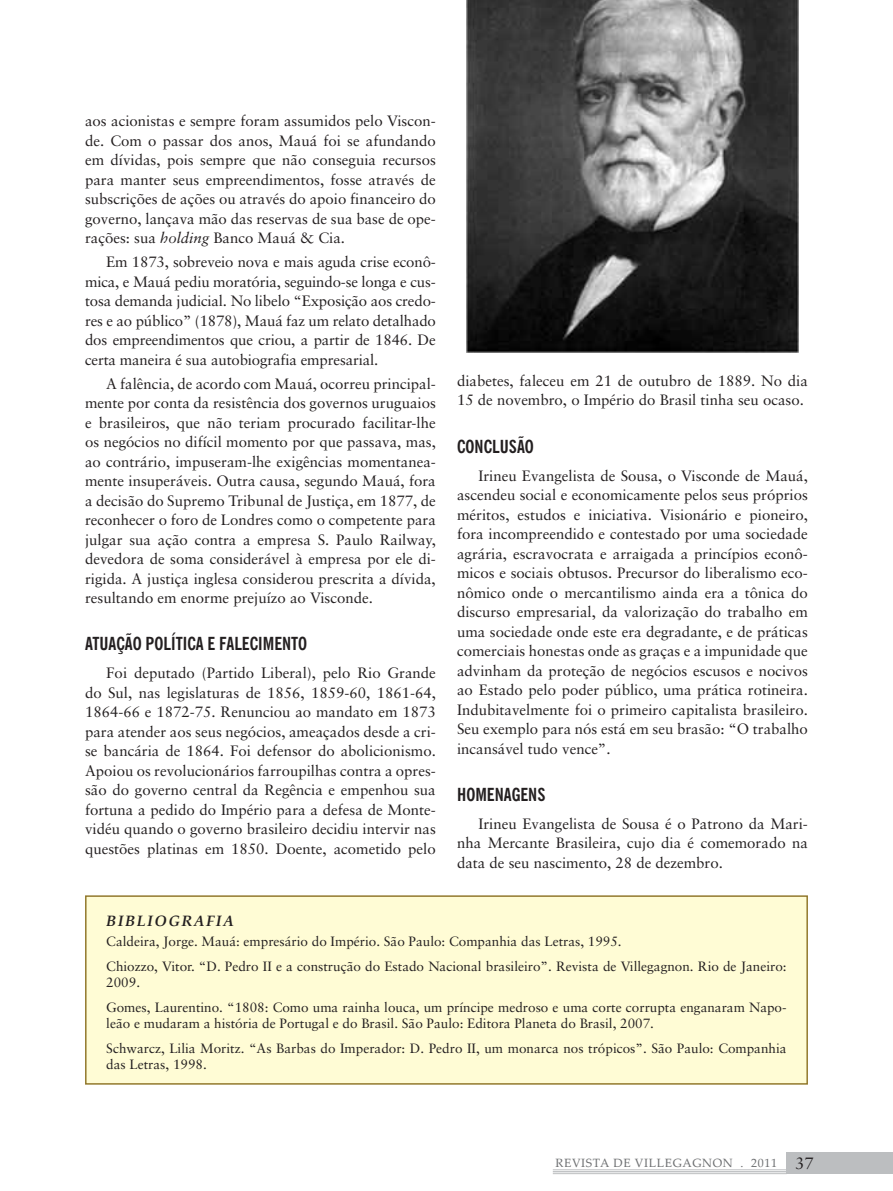
<style>
.page{position:relative;width:893px;height:1191px;background:#fff}
.page>*{position:absolute;margin:0;border:0;box-sizing:border-box;transform-origin:0 0}
.t1{font:700 condensed 18px "News Gothic BT";color:#231f20}
.t2{font:15px/19.5px "Sabon";color:#231f20;text-align:justify}
.t3{font:italic 700 15px "Palatino Linotype";letter-spacing:.1em;color:#231f20}
.t4{font:13.5px/24.8px "Sabon";color:#231f20}
.t5{font:12px "Palatino Linotype";letter-spacing:.05em;color:#6d6f71}
.s1{font-style:italic}
.s2{font-family:"Sabon";font-size:16.5px;color:#231f20}
</style>
<div class="page">
<div style="left:787px;top:1152px;width:106px;height:22px;background:#bcbec0"></div>
<hr style="left:553px;top:1169px;width:234px;height:1px;background:#bcbec0">
<hr style="left:553px;top:1171px;width:234px;height:1px;background:#bcbec0">
<hr style="left:553px;top:1173px;width:234px;height:1px;background:#bcbec0">
<img style="left:466px;top:0;width:333px;height:352px">
<div style="left:85px;top:895px;width:723px;height:189px;background:#fffcd5;border:2px solid #92792d"></div>
<p class="t2" style="left:85px;top:111px;width:352px">aos acionistas e sempre foram assumidos pelo Viscon&shy;de. Com o passar dos anos, Mauá foi se afundando em dívidas, pois sempre que não conseguia recursos para manter seus empreendimentos, fosse através de subscrições de ações ou através do apoio financeiro do governo, lançava mão das reservas de sua base de ope&shy;rações: sua <span class="s1">holding</span> Banco Mauá &amp; Cia.</p>
<p class="t2" style="left:85px;top:252px;width:352px;text-indent:21px">Em 1873, sobreveio nova e mais aguda crise econô&shy;mica, e Mauá pediu moratória, seguindo-se longa e cus&shy;tosa demanda judicial. No libelo “Exposição aos credo&shy;res e ao público” (1878), Mauá faz um relato detalhado dos empreendimentos que criou, a partir de 1846. De certa maneira é sua autobiografia empresarial.</p>
<p class="t2" style="left:85px;top:373px;width:352px;text-indent:21px">A falência, de acordo com Mauá, ocorreu principal&shy;mente por conta da resistência dos governos uruguaios e brasileiros, que não teriam procurado facilitar-lhe os negócios no difícil momento por que passava, mas, ao contrário, impuseram-lhe exigências momentanea&shy;mente insuperáveis. Outra causa, segundo Mauá, fora a decisão do Supremo Tribunal de Justiça, em 1877, de reconhecer o foro de Londres como o competente para julgar sua ação contra a empresa S. Paulo Railway, devedora de soma considerável à empresa por ele di&shy;rigida. A justiça inglesa considerou prescrita a dívida, resultando em enorme prejuízo ao Visconde.</p>
<p class="t1" style="left:85px;top:633px;width:224px">ATUAÇÃO POLÍTICA E FALECIMENTO</p>
<p class="t2" style="left:85px;top:663px;width:352px;text-indent:21px">Foi deputado (Partido Liberal), pelo Rio Grande do Sul, nas legislaturas de 1856, 1859-60, 1861-64, 1864-66 e 1872-75. Renunciou ao mandato em 1873 para atender aos seus negócios, ameaçados desde a cri&shy;se bancária de 1864. Foi defensor do abolicionismo.<br>Apoiou os revolucionários farroupilhas contra a opres&shy;são do governo central da Regência e empenhou sua fortuna a pedido do Império para a defesa de Monte&shy;vidéu quando o governo brasileiro decidiu intervir nas questões platinas em 1850. Doente, acometido pelo</p>
<p class="t2" style="left:457px;top:371px;width:352px">diabetes, faleceu em 21 de outubro de 1889. No dia<br>15 de novembro, o Império do Brasil tinha seu ocaso.</p>
<p class="t1" style="left:457px;top:435px;width:78px">CONCLUSÃO</p>
<p class="t2" style="left:457px;top:465px;width:352px;text-indent:21px">Irineu Evangelista de Sousa, o Visconde de Mauá, ascendeu social e economicamente pelos seus próprios méritos, estudos e iniciativa. Visionário e pioneiro, fora incompreendido e contestado por uma sociedade agrária, escravocrata e arraigada a princípios econô&shy;micos e sociais obtusos. Precursor do liberalismo eco&shy;nômico onde o mercantilismo ainda era a tônica do discurso empresarial, da valorização do trabalho em uma sociedade onde este era degradante, e de práticas comerciais honestas onde as graças e a impunidade que advinham da proteção de negócios escusos e nocivos ao Estado pelo poder público, uma prática rotineira.<br>Indubitavelmente foi o primeiro capitalista brasileiro.<br>Seu exemplo para nós está em seu brasão: “O trabalho incansável tudo vence”.</p>
<p class="t1" style="left:457px;top:783px;width:90px">HOMENAGENS</p>
<p class="t2" style="left:457px;top:813px;width:352px;text-indent:21px">Irineu Evangelista de Sousa é o Patrono da Mari&shy;nha Mercante Brasileira, cujo dia é comemorado na data de seu nascimento, 28 de dezembro.</p>
<p class="t3" style="left:106px;top:909px;width:129px">BIBLIOGRAFIA</p>
<p class="t4" style="left:106px;top:928px;width:682px">Caldeira, Jorge. Mauá: empresário do Império. São Paulo: Companhia das Letras, 1995.<br>Chiozzo, Vitor. “D. Pedro II e a construção do Estado Nacional brasileiro”. Revista de Villegagnon. Rio de Janeiro:</p>
<p class="t4" style="left:106px;top:969px;width:682px">2009.<br>Gomes, Laurentino. “1808: Como uma rainha louca, um príncipe medroso e uma corte corrupta enganaram Napo-</p>
<p class="t4" style="left:106px;top:1010px;width:682px">leão e mudaram a história de Portugal e do Brasil. São Paulo: Editora Planeta do Brasil, 2007.<br>Schwarcz, Lilia Moritz. “As Barbas do Imperador: D. Pedro II, um monarca nos trópicos”. São Paulo: Companhia</p>
<p class="t4" style="left:106px;top:1051px;width:102px">das Letras, 1998.</p>
<p class="t5" style="left:555px;top:1154px;width:260px">REVISTA DE VILLEGAGNON . 2011 <span class="s2">37</span></p>
</div>
